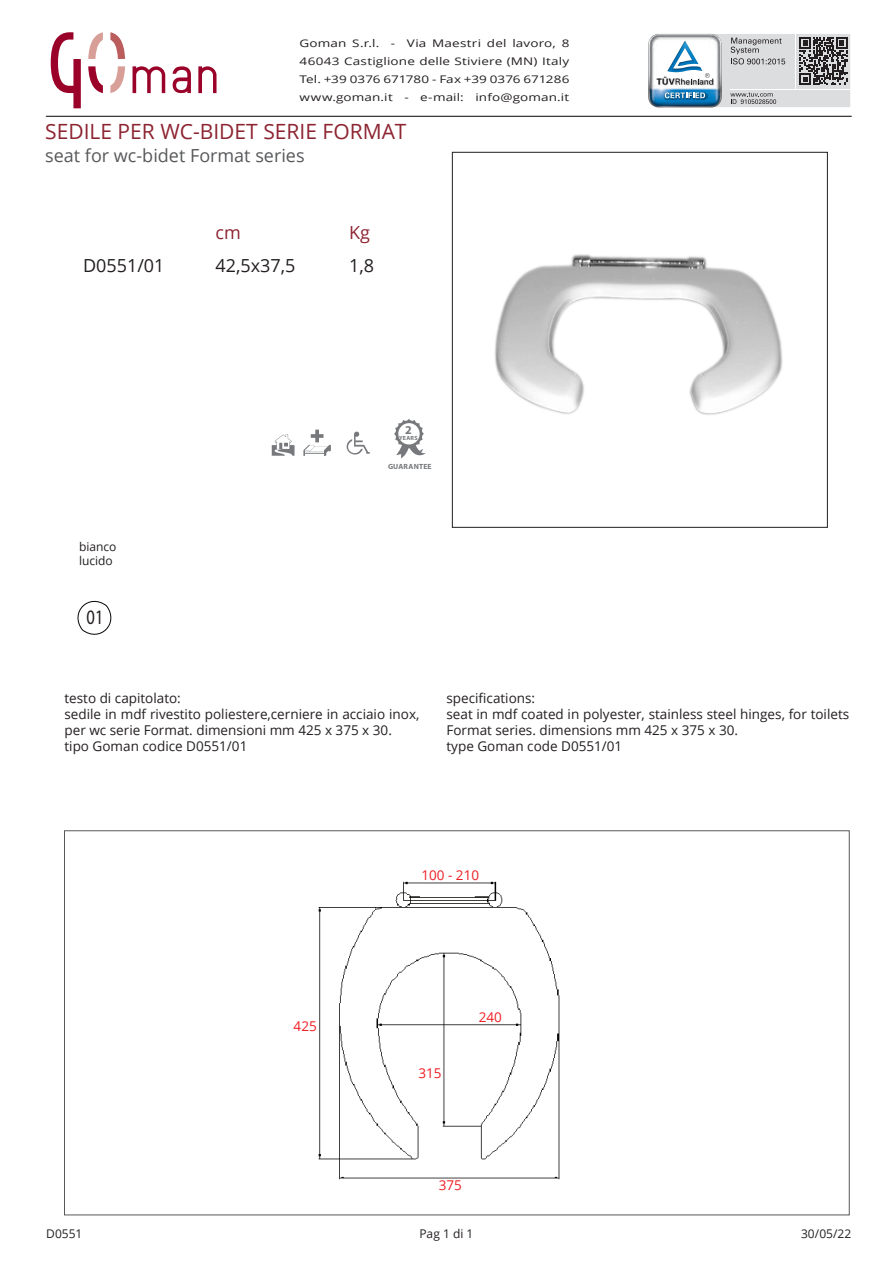
<style>
.page{position:relative;width:893px;height:1263px;background:#fff}
.page>*{position:absolute;margin:0;border:0;box-sizing:border-box;transform-origin:0 0}
.t1{font:21px "Open Sans";color:#8d2431}
.t2{font:20.7px "Myriad Pro";color:#231f20;scale:.8 1}
.t3{font:18px "Open Sans";color:#57585a}
.t4{font:18px "Open Sans";color:#231f20}
.t5{font:18px "Open Sans";color:#8d2431}
.t6{font:13.5px/16.2px "Open Sans";color:#231f20}
.t7{font:13.5px "Open Sans";color:#ee1d23}
.t8{font:12px/14.4px "Open Sans";color:#231f20}
.t9{font:700 12px "Myriad Pro";color:#76787b}
.t10{font:10.5px/18px "Open Sans";letter-spacing:.01em;color:#231f20;text-align:justify;scale:1.29 1}
.t11{font:700 7.5px "Myriad Pro";letter-spacing:.025em;color:#76787b}
.t12{font:700 6px "Myriad Pro";letter-spacing:.04em;color:#76787b}
</style>
<div class="page">
<hr style="left:46px;top:116px;width:805px;height:1px;background:#231f20">
<svg style="left:648px;top:33px;width:202px;height:75px"></svg>
<svg style="left:88px;top:66px;width:15px;height:27px"></svg>
<svg style="left:198px;top:66px;width:19px;height:27px"></svg>
<svg style="left:133px;top:66px;width:32px;height:27px"></svg>
<svg style="left:173px;top:66px;width:18px;height:27px"></svg>
<svg style="left:88px;top:32px;width:15px;height:27px"></svg>
<svg style="left:110px;top:32px;width:15px;height:27px"></svg>
<svg style="left:110px;top:66px;width:15px;height:27px"></svg>
<svg style="left:51px;top:32px;width:30px;height:76px"></svg>
<svg style="left:347px;top:432px;width:23px;height:22px"></svg>
<svg style="left:272px;top:434px;width:22px;height:22px"></svg>
<svg style="left:303px;top:430px;width:28px;height:26px"></svg>
<svg style="left:77px;top:600px;width:35px;height:35px"></svg>
<div style="left:452px;top:152px;width:376px;height:375px;border:1px solid #231f20"></div>
<svg style="left:394px;top:419px;width:32px;height:39px"></svg>
<img style="left:494px;top:254px;width:289px;height:161px">
<img style="left:318px;top:881px;width:242px;height:299px">
<p class="t10" style="left:299px;top:34px;width:211px">Goman S.r.l. - Via Maestri del lavoro, 8<br>46043 Castiglione delle Stiviere (MN) Italy Tel. +39 0376 671780 - Fax +39 0376 671286 www.goman.it - e-mail: info@goman.it</p>
<h1 class="t1" style="left:45px;top:117px;width:363px">SEDILE PER WC-BIDET SERIE FORMAT</h1>
<h3 class="t3" style="left:45px;top:143px;width:261px">seat for wc-bidet Format series</h3>
<h3 class="t4" style="left:83px;top:253px;width:83px">D0551/01</h3>
<h3 class="t5" style="left:215px;top:221px;width:27px">cm</h3>
<h3 class="t4" style="left:215px;top:253px;width:82px">42,5x37,5</h3>
<h3 class="t5" style="left:349px;top:221px;width:22px">Kg</h3>
<h3 class="t4" style="left:349px;top:253px;width:27px">1,8</h3>
<p class="t8" style="left:79px;top:539px;width:39px">bianco lucido</p>
<h2 class="t2" style="left:87px;top:605px;width:23px">01</h2>
<p class="t9" style="left:405px;top:422px;width:8px">2</p>
<p class="t12" style="left:399px;top:434px;width:20px">YEARS</p>
<p class="t11" style="left:388px;top:461px;width:45px">GUARANTEE</p>
<p class="t6" style="left:64px;top:689px;width:356px">testo di capitolato:<br>sedile in mdf rivestito poliestere,cerniere in acciaio inox, per wc serie Format. dimensioni mm 425 x 375 x 30. tipo Goman codice D0551/01</p>
<p class="t6" style="left:446px;top:689px;width:404px">specifications:<br>seat in mdf coated in polyester, stainless steel hinges, for toilets Format series. dimensions mm 425 x 375 x 30.<br>type Goman code D0551/01</p>
<p class="t7" style="left:294px;top:1017px;width:25px">425</p>
<p class="t7" style="left:421px;top:866px;width:59px">100 - 210</p>
<p class="t7" style="left:418px;top:1063px;width:25px">315</p>
<p class="t7" style="left:479px;top:1008px;width:25px">240</p>
<p class="t7" style="left:439px;top:1176px;width:25px">375</p>
<p class="t8" style="left:46px;top:1226px;width:38px">D0551</p>
<p class="t8" style="left:419px;top:1226px;width:56px">Pag 1 di 1</p>
<p class="t8" style="left:801px;top:1226px;width:52px">30/05/22</p>
</div>
